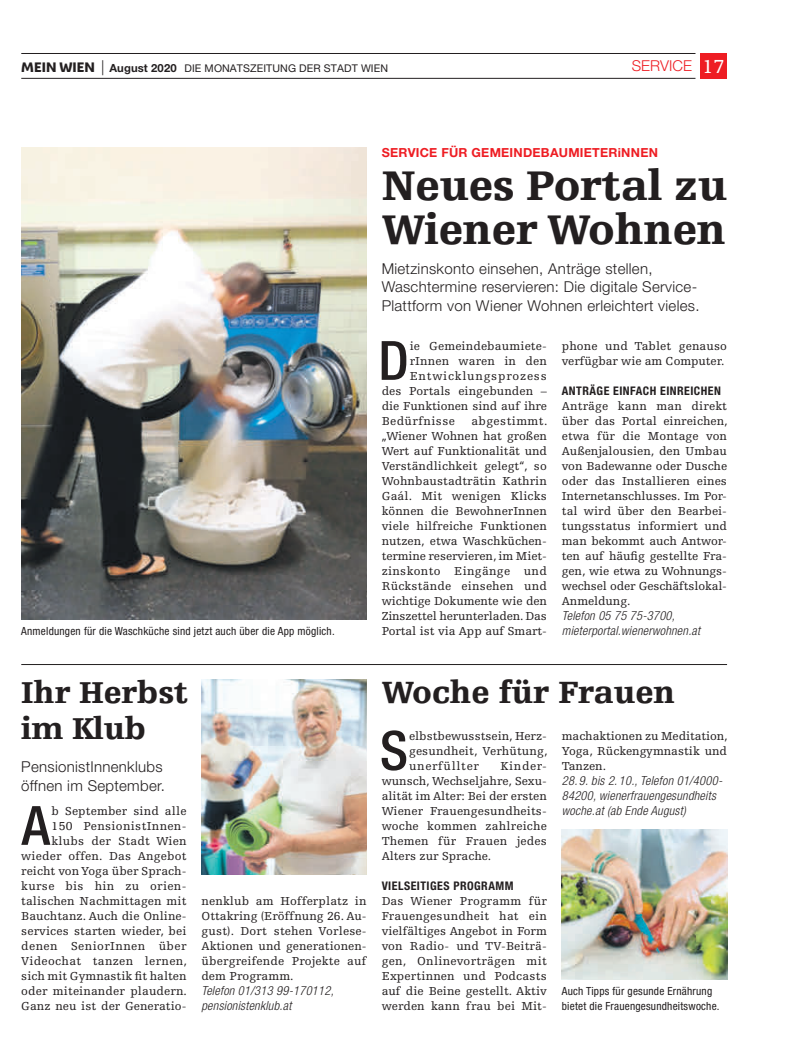
<style>
.page{position:relative;width:798px;height:1063px;background:#fff}
.page>*{position:absolute;margin:0;border:0;box-sizing:border-box;transform-origin:0 0}
.t1{font:500 condensed 54.25px "Helvetica Neue LT Pro";color:#231f20}
.t2{font:900 43.75px/43.8px "Egyptienne FLT Std";letter-spacing:-.005em;color:#231f20}
.t3{font:900 32.5px "Egyptienne FLT Std";color:#231f20}
.t4{font:900 31.88px/36.2px "Egyptienne FLT Std";letter-spacing:-.005em;color:#231f20}
.t5{font:300 15px/18.8px "Helvetica Neue LT Pro";letter-spacing:.02em;color:#231f20}
.t6{font:300 15px "Helvetica Neue LT Pro";color:#ee1d23}
.t7{font:italic 300 condensed 12.5px/15px "Helvetica Neue LT Pro";letter-spacing:.02em;color:#231f20}
.t8{font:700 12.5px "Helvetica Neue LT Pro";letter-spacing:.02em;color:#ee1d23}
.t9{font:12.25px/15px "Egyptienne FLT Std";letter-spacing:.005em;color:#231f20;text-align:justify}
.t10{font:12.25px "Egyptienne FLT Std";letter-spacing:.065em;color:#231f20}
.t11{font:12.25px "Egyptienne FLT Std";letter-spacing:.035em;color:#231f20}
.t12{font:700 condensed 11.88px "Helvetica Neue LT Pro";letter-spacing:.04em;color:#231f20}
.t13{font:condensed 11.25px/15px "Helvetica Neue LT Pro";letter-spacing:.02em;color:#231f20}
.t14{font:10.62px "Helvetica Neue LT Pro";letter-spacing:.01em;color:#231f20}
.s1{font-family:"Wiener Melange";font-weight:800;font-size:12.75px}
.s2{font-weight:300;font-size:15px}
.s3{font-weight:700;font-size:11.25px}
.s4{font-family:"Egyptienne FLT Std";font-weight:400;font-size:20px;color:#fff}
</style>
<div class="page">
<div style="left:699px;top:53px;width:27px;height:26px;background:#ee1d23"></div>
<hr style="left:21px;top:53px;width:674px;height:1px;background:#231f20">
<hr style="left:21px;top:78px;width:674px;height:1px;background:#231f20">
<hr style="left:21px;top:664px;width:705px;height:1px;background:#231f20">
<img style="left:21px;top:148px;width:345px;height:472px">
<img style="left:201px;top:680px;width:165px;height:195px">
<img style="left:561px;top:830px;width:165px;height:150px">
<p class="t14" style="left:21px;top:64px;width:368px"><span class="s1">MEIN WIEN</span> <span class="s2">|</span> <span class="s3">August 2020</span> DIE MONATSZEITUNG DER STADT WIEN</p>
<p class="t6" style="left:631px;top:61px;width:94px">SERVICE <span class="s4">17</span></p>
<p class="t13" style="left:21px;top:624px;width:315px">Anmeldungen für die Waschküche sind jetzt auch über die App möglich.</p>
<p class="t8" style="left:381px;top:148px;width:278px">SERVICE FÜR GEMEINDEBAUMIETERiNNEN</p>
<h2 class="t2" style="left:381px;top:168px;width:347px">Neues Portal zu<br>Wiener Wohnen</h2>
<p class="t5" style="left:381px;top:260px;width:319px">Mietzinskonto einsehen, Anträge stellen,<br>Waschtermine reservieren: Die digitale Service-<br>Plattform von Wiener Wohnen erleichtert vieles.</p>
<h1 class="t1" style="left:378px;top:341px;width:32px">D</h1>
<p class="t9" style="left:409px;top:339px;width:139px">ie Gemeindebaumiete-</p>
<p class="t9" style="left:561px;top:339px;width:167px">phone und Tablet genauso verfügbar wie am Computer.</p>
<p class="t12" style="left:561px;top:386px;width:160px">ANTRÄGE EINFACH EINREICHEN</p>
<p class="t9" style="left:561px;top:399px;width:167px">Anträge kann man direkt über das Portal einreichen, etwa für die Montage von Außenjalousien, den Umbau von Badewanne oder Dusche oder das Installieren eines Internetanschlusses. Im Por&shy;tal wird über den Bearbei&shy;tungsstatus informiert und man bekommt auch Antwor&shy;ten auf häufig gestellte Fra&shy;gen, wie etwa zu Wohnungs&shy;wechsel oder Geschäftslokal-Anmeldung.</p>
<p class="t7" style="left:561px;top:609px;width:140px">Telefon 05 75 75-3700, mieterportal.wienerwohnen.at</p>
<p class="t9" style="left:409px;top:354px;width:139px">rInnen waren in den</p>
<p class="t10" style="left:409px;top:371px;width:139px">Entwicklungsprozess</p>
<p class="t9" style="left:381px;top:384px;width:167px">des Portals eingebunden –</p>
<p class="t9" style="left:381px;top:399px;width:167px">die Funktionen sind auf ihre</p>
<p class="t11" style="left:381px;top:416px;width:75px">Bedürfnisse</p>
<p class="t9" style="left:381px;top:414px;width:167px;text-indent:90px">abgestimmt. „Wiener Wohnen hat großen Wert auf Funktionalität und Verständlichkeit gelegt“, so Wohnbaustadträtin Kathrin Gaál. Mit wenigen Klicks können die BewohnerInnen viele hilfreiche Funktionen nutzen, etwa Waschküchen&shy;termine reservieren, im Miet&shy;zinskonto Eingänge und Rückstände einsehen und wichtige Dokumente wie den Zinszettel herunterladen. Das Portal ist via App auf Smart-</p>
<h3 class="t4" style="left:21px;top:677px;width:168px">Ihr Herbst im Klub</h3>
<p class="t5" style="left:21px;top:759px;width:145px">PensionistInnenklubs öffnen im September.</p>
<h1 class="t1" style="left:22px;top:806px;width:30px">A</h1>
<p class="t9" style="left:21px;top:804px;width:167px;text-align:right">b September sind alle<br>150 PensionistInnen&shy;klubs der Stadt Wien wieder offen. Das Angebot reicht von Yoga über Sprach&shy;kurse bis hin zu orien&shy;talischen Nachmittagen mit<br>Bauchtanz. Auch die Online&shy;services starten wieder, bei denen SeniorInnen über<br>Videochat tanzen lernen, sich mit Gymnastik fit halten oder miteinander plaudern.<br>Ganz neu ist der Generatio-</p>
<p class="t9" style="left:201px;top:894px;width:167px">nenklub am Hofferplatz in Ottakring (Eröffnung 26. Au&shy;gust). Dort stehen Vorlese-Aktionen und generationen&shy;übergreifende Projekte auf dem Programm.</p>
<p class="t7" style="left:201px;top:984px;width:134px">Telefon 01/313 99-170112, pensionistenklub.at</p>
<h3 class="t3" style="left:381px;top:680px;width:295px">Woche für Frauen</h3>
<h1 class="t1" style="left:380px;top:731px;width:30px">S</h1>
<p class="t9" style="left:409px;top:729px;width:140px">elbstbewusstsein, Herz&shy;gesundheit, Verhütung, unerfüllter</p>
<p class="t9" style="left:561px;top:729px;width:167px">machaktionen zu Meditation, Yoga, Rückengymnastik und Tanzen.</p>
<p class="t7" style="left:561px;top:774px;width:162px">28. 9. bis 2. 10., Telefon 01/4000-<br>84200, wienerfrauengesundheits woche.at (ab Ende August)</p>
<p class="t9" style="left:381px;top:759px;width:167px;text-indent:119px">Kinder&shy;wunsch, Wechseljahre, Sexu&shy;alität im Alter: Bei der ersten Wiener Frauengesundheits&shy;woche kommen zahlreiche Themen für Frauen jedes Alters zur Sprache.</p>
<p class="t12" style="left:381px;top:881px;width:133px">VIELSEITIGES PROGRAMM</p>
<p class="t9" style="left:381px;top:894px;width:167px">Das Wiener Programm für Frauengesundheit hat ein vielfältiges Angebot in Form von Radio- und TV-Beiträ&shy;gen, Onlinevorträgen mit Expertinnen und Podcasts auf die Beine gestellt. Aktiv werden kann frau bei Mit-</p>
<p class="t13" style="left:561px;top:984px;width:159px">Auch Tipps für gesunde Ernährung bietet die Frauengesundheitswoche.</p>
</div>
